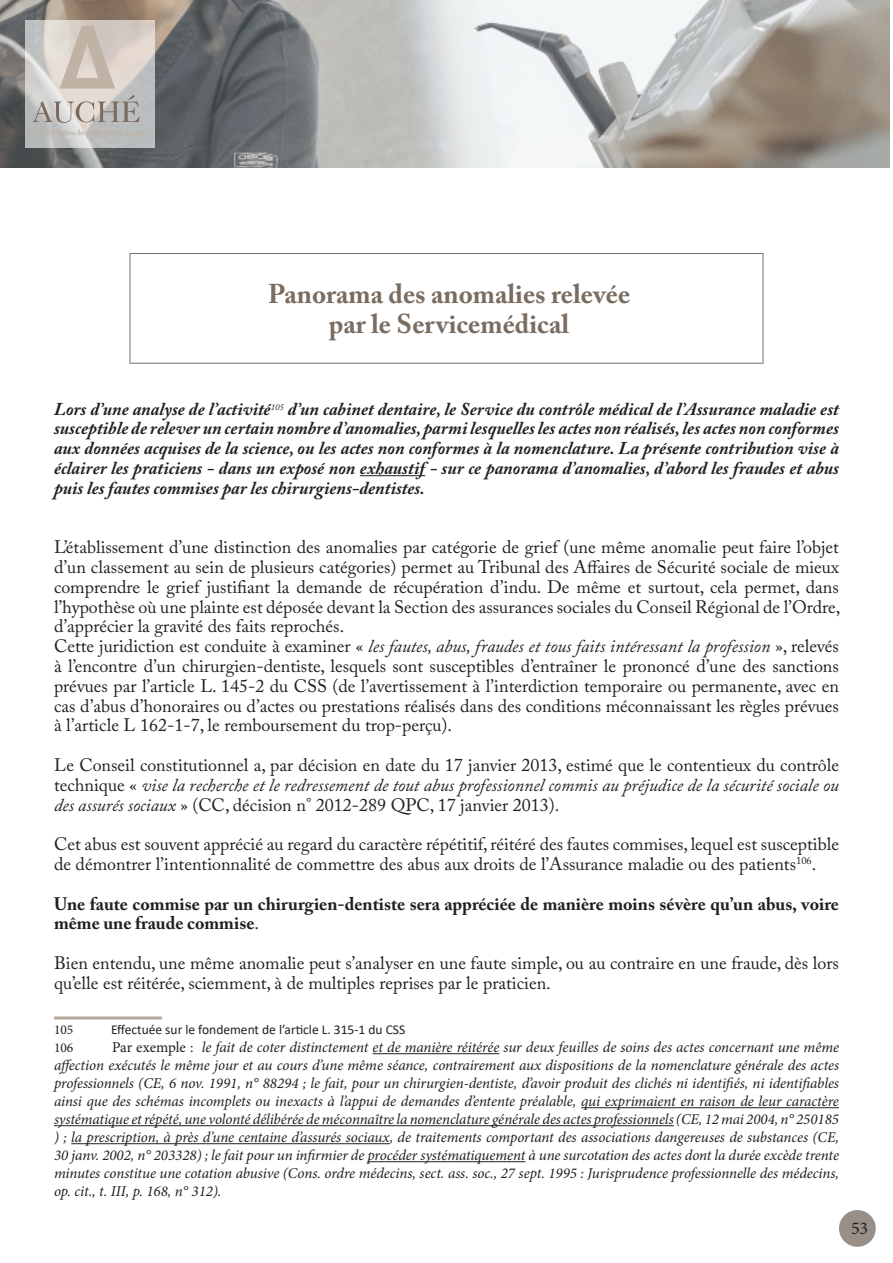
<style>
.page{position:relative;width:893px;height:1263px;background:#fff}
.page>*{position:absolute;margin:0;border:0;box-sizing:border-box;transform-origin:0 0}
.t1{font:700 27px "Adobe Caslon Pro";color:#7a6c60}
.t2{font:18px/19.8px "Adobe Caslon Pro";color:#231f20;text-align:justify}
.t3{font:italic 700 18px/19.8px "Adobe Caslon Pro";color:#231f20;text-align:justify}
.t4{font:700 18px/19.8px "Adobe Caslon Pro";color:#231f20}
.t5{font:18px "Minion Pro";color:#231f20}
.Style_de_paragraphe_2{font:italic 15px/18px "Minion Pro";letter-spacing:-.005em;color:#231f20;text-align:justify}
.Style_de_paragraphe_2-2{font:13.5px "Calibri";color:#231f20}
.Style_de_paragraphe_2-3{font:13.5px "Minion Pro";color:#231f20}
.s1{font-style:italic}
.s2{font-weight:400}
.s3{font-style:normal}
</style>
<div class="page">
<img style="left:0;top:0;width:889px;height:168px">
<svg style="left:26px;top:21px;width:129px;height:127px"></svg>
<svg style="left:60px;top:26px;width:55px;height:63px"></svg>
<svg style="left:33px;top:95px;width:107px;height:28px"></svg>
<div style="left:839px;top:1210px;width:37px;height:37px;background:#988f88;border-radius:50%"></div>
<hr style="left:360px;top:475px;width:65px;height:1px;background:#231f20">
<hr style="left:130px;top:253px;width:633px;height:1px;background:#7a6c60">
<hr style="left:130px;top:254px;width:1px;height:109px;background:#7a6c60">
<hr style="left:763px;top:254px;width:1px;height:109px;background:#7a6c60">
<hr style="left:130px;top:363px;width:633px;height:1px;background:#7a6c60">
<hr style="left:54px;top:1016px;width:108px;height:3px;background:#b6a99c">
<hr style="left:372px;top:1053px;width:127px;height:1px;background:#231f20">
<hr style="left:581px;top:1107px;width:258px;height:1px;background:#231f20">
<hr style="left:54px;top:1125px;width:620px;height:1px;background:#231f20">
<hr style="left:71px;top:1143px;width:319px;height:1px;background:#231f20">
<hr style="left:367px;top:1161px;width:158px;height:1px;background:#231f20">
<p class="t1" style="left:268px;top:278px;width:364px">Panorama des anomalies relevée</p>
<p class="t1" style="left:329px;top:308px;width:242px">par le Servicemédical</p>
<p class="t3" style="left:54px;top:398px;width:786px">Lors d’une analyse de l’activité<sup>105</sup> d’un cabinet dentaire, le Service du contrôle médical de l’Assurance maladie est susceptible de relever un certain nombre d’anomalies, parmi lesquelles les actes non réalisés, les actes non conformes aux données acquises de la science, ou les actes non conformes à la nomenclature. La présente contribution vise à éclairer les praticiens - dans un exposé non exhaustif - sur ce panorama d’anomalies, d’abord les fraudes et abus puis les fautes commises par les chirurgiens-dentistes.</p>
<p class="t2" style="left:54px;top:537px;width:788px">L’établissement d’une distinction des anomalies par catégorie de grief (une même anomalie peut faire l’objet d’un classement au sein de plusieurs catégories) permet au Tribunal des Affaires de Sécurité sociale de mieux comprendre le grief justifiant la demande de récupération d’indu. De même et surtout, cela permet, dans l’hypothèse où une plainte est déposée devant la Section des assurances sociales du Conseil Régional de l’Ordre, d’apprécier la gravité des faits reprochés.</p>
<p class="t2" style="left:54px;top:636px;width:787px">Cette juridiction est conduite à examiner « <span class="s1">les fautes, abus, fraudes et tous faits intéressant la profession</span> », relevés à l’encontre d’un chirurgien-dentiste, lesquels sont susceptibles d’entraîner le prononcé d’une des sanctions prévues par l’article L. 145-2 du CSS (de l’avertissement à l’interdiction temporaire ou permanente, avec en cas d’abus d’honoraires ou d’actes ou prestations réalisés dans des conditions méconnaissant les règles prévues à l’article L 162-1-7, le remboursement du trop-perçu).</p>
<p class="t2" style="left:54px;top:755px;width:786px">Le Conseil constitutionnel a, par décision en date du 17 janvier 2013, estimé que le contentieux du contrôle technique « <span class="s1">vise la recherche et le redressement de tout abus professionnel commis au préjudice de la sécurité sociale ou des assurés sociaux</span> » (CC, décision n° 2012-289 QPC, 17 janvier 2013).</p>
<p class="t2" style="left:54px;top:834px;width:787px">Cet abus est souvent apprécié au regard du caractère répétitif, réitéré des fautes commises, lequel est susceptible de démontrer l’intentionnalité de commettre des abus aux droits de l’Assurance maladie ou des patients<sup>106</sup>.</p>
<p class="t4" style="left:54px;top:893px;width:786px">Une faute commise par un chirurgien-dentiste sera appréciée de manière moins sévère qu’un abus, voire même une fraude commise<span class="s2">.</span></p>
<p class="t2" style="left:54px;top:953px;width:786px">Bien entendu, une même anomalie peut s’analyser en une faute simple, ou au contraire en une fraude, dès lors qu’elle est réitérée, sciemment, à de multiples reprises par le praticien.</p>
<p class="Style_de_paragraphe_2-3" style="left:54px;top:1021px;width:21px">105</p>
<p class="Style_de_paragraphe_2-2" style="left:111px;top:1020px;width:296px">Effectuée sur le fondement de l’article L. 315-1 du CSS</p>
<p class="Style_de_paragraphe_2-3" style="left:54px;top:1039px;width:21px">106</p>
<p class="Style_de_paragraphe_2" style="left:54px;top:1038px;width:786px;text-indent:58px"><span class="s3">Par exemple :</span> le fait de coter distinctement et de manière réitérée sur deux feuilles de soins des actes concernant une même affection exécutés le même jour et au cours d’une même séance, contrairement aux dispositions de la nomenclature générale des actes professionnels (CE, 6 nov. 1991, n° 88294 ; le fait, pour un chirurgien-dentiste, d’avoir produit des clichés ni identifiés, ni identifiables ainsi que des schémas incomplets ou inexacts à l’appui de demandes d’entente préalable, qui exprimaient en raison de leur caractère systématique et répété, une volonté délibérée de méconnaître la nomenclature générale des actes professionnels (CE, 12 mai 2004, n° 250185 ) ; la prescription, à près d’une centaine d’assurés sociaux, de traitements comportant des associations dangereuses de substances (CE, 30 janv. 2002, n° 203328) ; le fait pour un infirmier de procéder systématiquement à une surcotation des actes dont la durée excède trente minutes constitue une cotation abusive (Cons. ordre médecins, sect. ass. soc., 27 sept. 1995 : Jurisprudence professionnelle des médecins, op. cit., t. III, p. 168, n° 312).</p>
<p class="t5" style="left:851px;top:1216px;width:19px">53</p>
</div>
